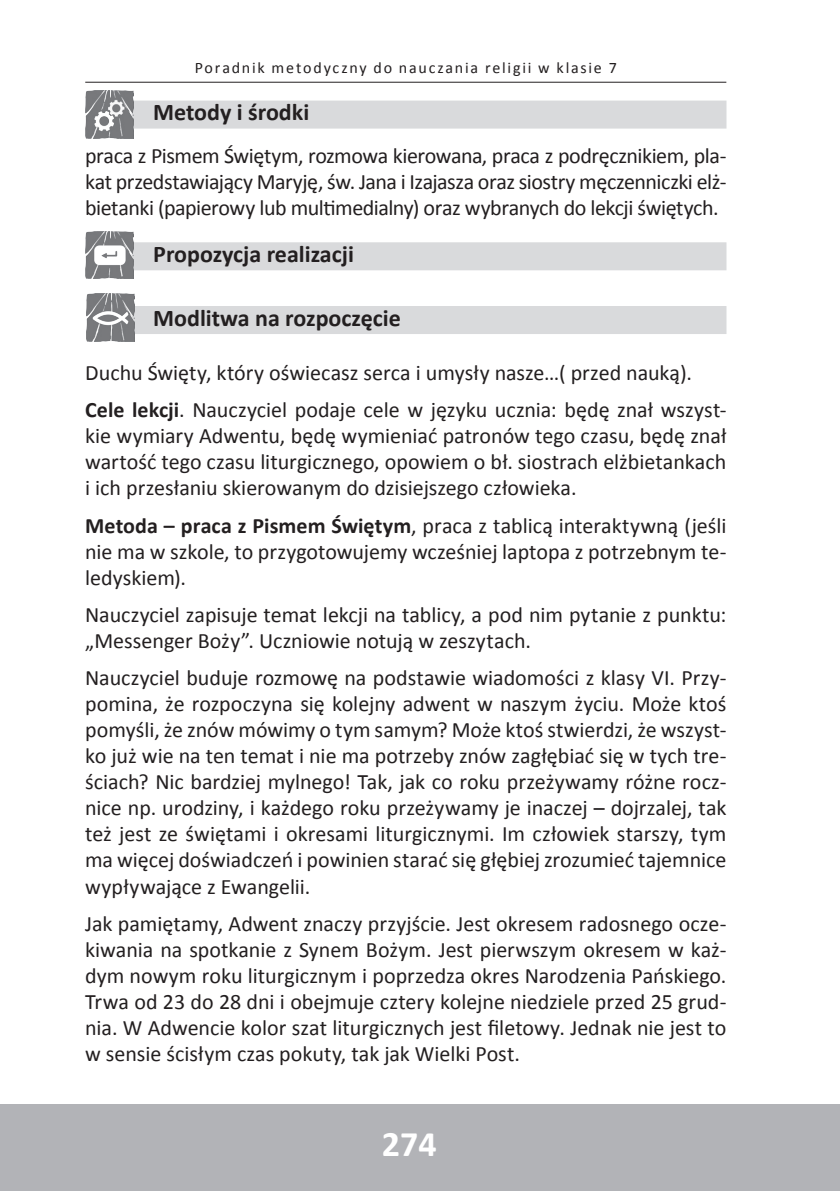
<style>
.page{position:relative;width:840px;height:1191px;background:#fff}
.page>*{position:absolute;margin:0;border:0;box-sizing:border-box;transform-origin:0 0}
.t1{font:700 36px "Calibri";color:#fff}
.t2{font:700 24px "Calibri";color:#231f20}
.t3{font:22px/26px "Calibri";color:#231f20;text-align:justify}
.t4{font:16px "Calibri";letter-spacing:.11em;color:#231f20}
.s1{font-weight:700}
</style>
<div class="page">
<div style="left:0;top:1104px;width:839px;height:87px;background:#b2b3b7"></div>
<hr style="left:85px;top:82px;width:641px;height:1px;background:#231f20">
<div style="left:132px;top:101px;width:594px;height:28px;background:#d9dadc"></div>
<div style="left:132px;top:242px;width:594px;height:28px;background:#d9dadc"></div>
<div style="left:132px;top:306px;width:594px;height:28px;background:#d9dadc"></div>
<img style="left:85px;top:91px;width:48px;height:47px">
<img style="left:85px;top:231px;width:48px;height:48px">
<img style="left:86px;top:293px;width:48px;height:48px">
<p class="t4" style="left:194px;top:58px;width:423px">Poradnik metodyczny do nauczania religii w klasie 7</p>
<p class="t2" style="left:153px;top:97px;width:157px">Metody i środki</p>
<p class="t3" style="left:85px;top:143px;width:642px">praca z Pismem Świętym, rozmowa kierowana, praca z podręcznikiem, pla&shy;kat przedstawiający Maryję, św. Jana i Izajasza oraz siostry męczenniczki elż&shy;bietanki (papierowy lub multimedialny) oraz wybranych do lekcji świętych.</p>
<p class="t2" style="left:153px;top:238px;width:202px">Propozycja realizacji</p>
<p class="t2" style="left:153px;top:302px;width:249px">Modlitwa na rozpoczęcie</p>
<p class="t3" style="left:85px;top:354px;width:642px;line-height:37.4px">Duchu Święty, który oświecasz serca i umysły nasze…( przed nauką).<br><span class="s1">Cele lekcji</span>. Nauczyciel podaje cele w języku ucznia: będę znał wszyst-</p>
<p class="t3" style="left:85px;top:423px;width:642px">kie wymiary Adwentu, będę wymieniać patronów tego czasu, będę znał wartość tego czasu liturgicznego, opowiem o bł. siostrach elżbietankach i ich przesłaniu skierowanym do dzisiejszego człowieka.</p>
<p class="t3" style="left:85px;top:512px;width:642px"><span class="s1">Metoda – praca z Pismem Świętym</span>, praca z tablicą interaktywną (jeśli nie ma w szkole, to przygotowujemy wcześniej laptopa z potrzebnym te&shy;ledyskiem).</p>
<p class="t3" style="left:85px;top:602px;width:642px">Nauczyciel zapisuje temat lekcji na tablicy, a pod nim pytanie z punktu: „Messenger Boży”. Uczniowie notują w zeszytach.</p>
<p class="t3" style="left:85px;top:665px;width:642px">Nauczyciel buduje rozmowę na podstawie wiadomości z klasy VI. Przy&shy;pomina, że rozpoczyna się kolejny adwent w naszym życiu. Może ktoś pomyśli, że znów mówimy o tym samym? Może ktoś stwierdzi, że wszyst&shy;ko już wie na ten temat i nie ma potrzeby znów zagłębiać się w tych tre&shy;ściach? Nic bardziej mylnego! Tak, jak co roku przeżywamy różne rocz&shy;nice np. urodziny, i każdego roku przeżywamy je inaczej – dojrzalej, tak też jest ze świętami i okresami liturgicznymi. Im człowiek starszy, tym ma więcej doświadczeń i powinien starać się głębiej zrozumieć tajemnice wypływające z Ewangelii.</p>
<p class="t3" style="left:85px;top:910px;width:642px">Jak pamiętamy, Adwent znaczy przyjście. Jest okresem radosnego ocze&shy;kiwania na spotkanie z Synem Bożym. Jest pierwszym okresem w każ&shy;dym nowym roku liturgicznym i poprzedza okres Narodzenia Pańskiego.<br>Trwa od 23 do 28 dni i obejmuje cztery kolejne niedziele przed 25 grud&shy;nia. W Adwencie kolor szat liturgicznych jest filetowy. Jednak nie jest to w sensie ścisłym czas pokuty, tak jak Wielki Post.</p>
<p class="t1" style="left:382px;top:1120px;width:56px">274</p>
</div>
